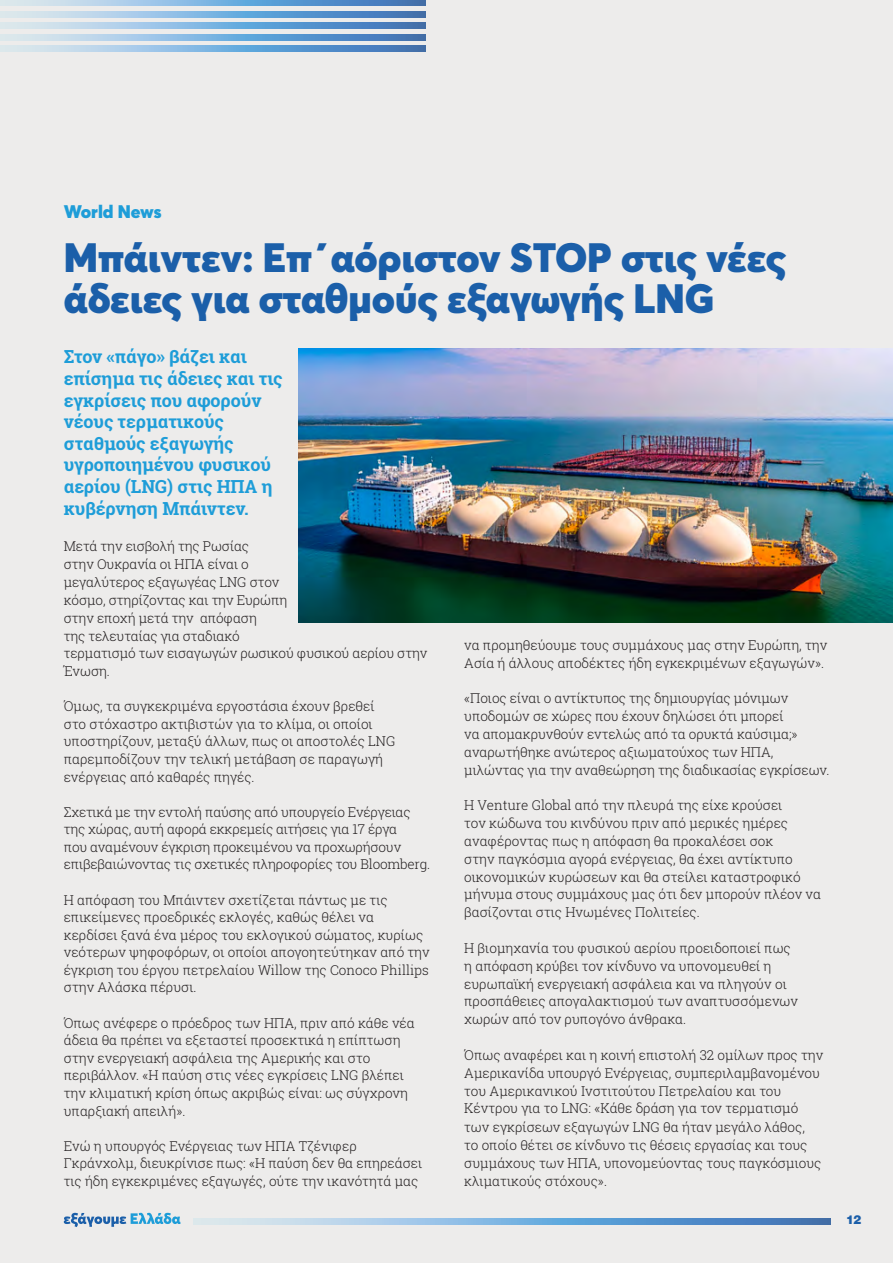
<style>
.page{position:relative;width:893px;height:1263px;background:#edeceb}
.page>*{position:absolute;margin:0;border:0;box-sizing:border-box;transform-origin:0 0}
.t1{font:900 40.5px/40.5px "Averta";letter-spacing:-.005em;color:#1b5fa9}
.t2{font:700 18px/21.6px "Roboto Slab";letter-spacing:-.005em;color:#1e9dd8}
.t3{font:900 18px "Averta";color:#1e9dd8}
.t4{font:300 13.5px/17.9px "Roboto Slab";color:#231f20}
.t5{font:900 12px "UB Helvetica";color:#1b5fa9}
</style>
<div class="page">
<svg style="left:0;top:0;width:426px;height:6px;background:#83b0d9"></svg>
<svg style="left:0;top:23px;width:426px;height:6px;background:#83b0d9"></svg>
<svg style="left:0;top:46px;width:426px;height:5px;background:#83b0d9"></svg>
<svg style="left:0;top:11px;width:426px;height:6px;background:#83b0d9"></svg>
<svg style="left:0;top:34px;width:426px;height:6px;background:#83b0d9"></svg>
<svg style="left:64px;top:1213px;width:117px;height:14px"></svg>
<svg style="left:194px;top:1219px;width:637px;height:5px;background:#83b0d9"></svg>
<img style="left:298px;top:349px;width:595px;height:274px">
<h2 class="t3" style="left:64px;top:200px;width:99px">World News</h2>
<h1 class="t1" style="left:64px;top:237px;width:724px">Μπάιντεν: Επ΄αόριστον STOP στις νέες άδειες για σταθμούς εξαγωγής LNG</h1>
<h2 class="t2" style="left:64px;top:346px;width:220px">Στον «πάγο» βάζει και επίσημα τις άδειες και τις εγκρίσεις που αφορούν νέους τερματικούς σταθμούς εξαγωγής υγροποιημένου φυσικού αερίου (LNG) στις ΗΠΑ η κυβέρνηση Μπάιντεν.</h2>
<p class="t4" style="left:64px;top:537px;width:365px">Μετά την εισβολή της Ρωσίας<br>στην Ουκρανία οι ΗΠΑ είναι ο<br>μεγαλύτερος εξαγωγέας LNG στον<br>κόσμο, στηρίζοντας και την Ευρώπη<br>στην εποχή μετά την απόφαση<br>της τελευταίας για σταδιακό<br>τερματισμό των εισαγωγών ρωσικού φυσικού αερίου στην<br>Ένωση.</p>
<p class="t4" style="left:64px;top:697px;width:333px">Όμως, τα συγκεκριμένα εργοστάσια έχουν βρεθεί στο στόχαστρο ακτιβιστών για το κλίμα, οι οποίοι υποστηρίζουν, μεταξύ άλλων, πως οι αποστολές LNG παρεμποδίζουν την τελική μετάβαση σε παραγωγή ενέργειας από καθαρές πηγές.</p>
<p class="t4" style="left:64px;top:803px;width:368px">Σχετικά με την εντολή παύσης από υπουργείο Ενέργειας της χώρας, αυτή αφορά εκκρεμείς αιτήσεις για 17 έργα<br>που αναμένουν έγκριση προκειμένου να προχωρήσουν επιβεβαιώνοντας τις σχετικές πληροφορίες του Bloomberg.</p>
<p class="t4" style="left:64px;top:890px;width:368px">Η απόφαση του Μπάιντεν σχετίζεται πάντως με τις επικείμενες προεδρικές εκλογές, καθώς θέλει να κερδίσει ξανά ένα μέρος του εκλογικού σώματος, κυρίως νεότερων ψηφοφόρων, οι οποίοι απογοητεύτηκαν από την έγκριση του έργου πετρελαίου Willow της Conoco Phillips στην Αλάσκα πέρυσι.</p>
<p class="t4" style="left:64px;top:1013px;width:352px">Όπως ανέφερε ο πρόεδρος των ΗΠΑ, πριν από κάθε νέα άδεια θα πρέπει να εξεταστεί προσεκτικά η επίπτωση στην ενεργειακή ασφάλεια της Αμερικής και στο περιβάλλον. «Η παύση στις νέες εγκρίσεις LNG βλέπει την κλιματική κρίση όπως ακριβώς είναι: ως σύγχρονη υπαρξιακή απειλή».</p>
<p class="t4" style="left:64px;top:1137px;width:360px">Ενώ η υπουργός Ενέργειας των ΗΠΑ Τζένιφερ<br>Γκράνχολμ, διευκρίνισε πως: «Η παύση δεν θα επηρεάσει τις ήδη εγκεκριμένες εξαγωγές, ούτε την ικανότητά μας</p>
<p class="t4" style="left:464px;top:636px;width:365px">να προμηθεύουμε τους συμμάχους μας στην Ευρώπη, την<br>Ασία ή άλλους αποδέκτες ήδη εγκεκριμένων εξαγωγών».</p>
<p class="t4" style="left:464px;top:689px;width:367px">«Ποιος είναι ο αντίκτυπος της δημιουργίας μόνιμων υποδομών σε χώρες που έχουν δηλώσει ότι μπορεί<br>να απομακρυνθούν εντελώς από τα ορυκτά καύσιμα;» αναρωτήθηκε ανώτερος αξιωματούχος των ΗΠΑ, μιλώντας για την αναθεώρηση της διαδικασίας εγκρίσεων.</p>
<p class="t4" style="left:464px;top:796px;width:358px">Η Venture Global από την πλευρά της είχε κρούσει<br>τον κώδωνα του κινδύνου πριν από μερικές ημέρες αναφέροντας πως η απόφαση θα προκαλέσει σοκ<br>στην παγκόσμια αγορά ενέργειας, θα έχει αντίκτυπο οικονομικών κυρώσεων και θα στείλει καταστροφικό μήνυμα στους συμμάχους μας ότι δεν μπορούν πλέον να βασίζονται στις Ηνωμένες Πολιτείες.</p>
<p class="t4" style="left:464px;top:939px;width:335px">Η βιομηχανία του φυσικού αερίου προειδοποιεί πως η απόφαση κρύβει τον κίνδυνο να υπονομευθεί η ευρωπαϊκή ενεργειακή ασφάλεια και να πληγούν οι προσπάθειες απογαλακτισμού των αναπτυσσόμενων χωρών από τον ρυπογόνο άνθρακα.</p>
<p class="t4" style="left:464px;top:1045px;width:361px">Όπως αναφέρει και η κοινή επιστολή 32 ομίλων προς την Αμερικανίδα υπουργό Ενέργειας, συμπεριλαμβανομένου του Αμερικανικού Ινστιτούτου Πετρελαίου και του Κέντρου για το LNG: «Κάθε δράση για τον τερματισμό των εγκρίσεων εξαγωγών LNG θα ήταν μεγάλο λάθος,<br>το οποίο θέτει σε κίνδυνο τις θέσεις εργασίας και τους συμμάχους των ΗΠΑ, υπονομεύοντας τους παγκόσμιους κλιματικούς στόχους».</p>
<p class="t5" style="left:846px;top:1212px;width:17px">12</p>
</div>
